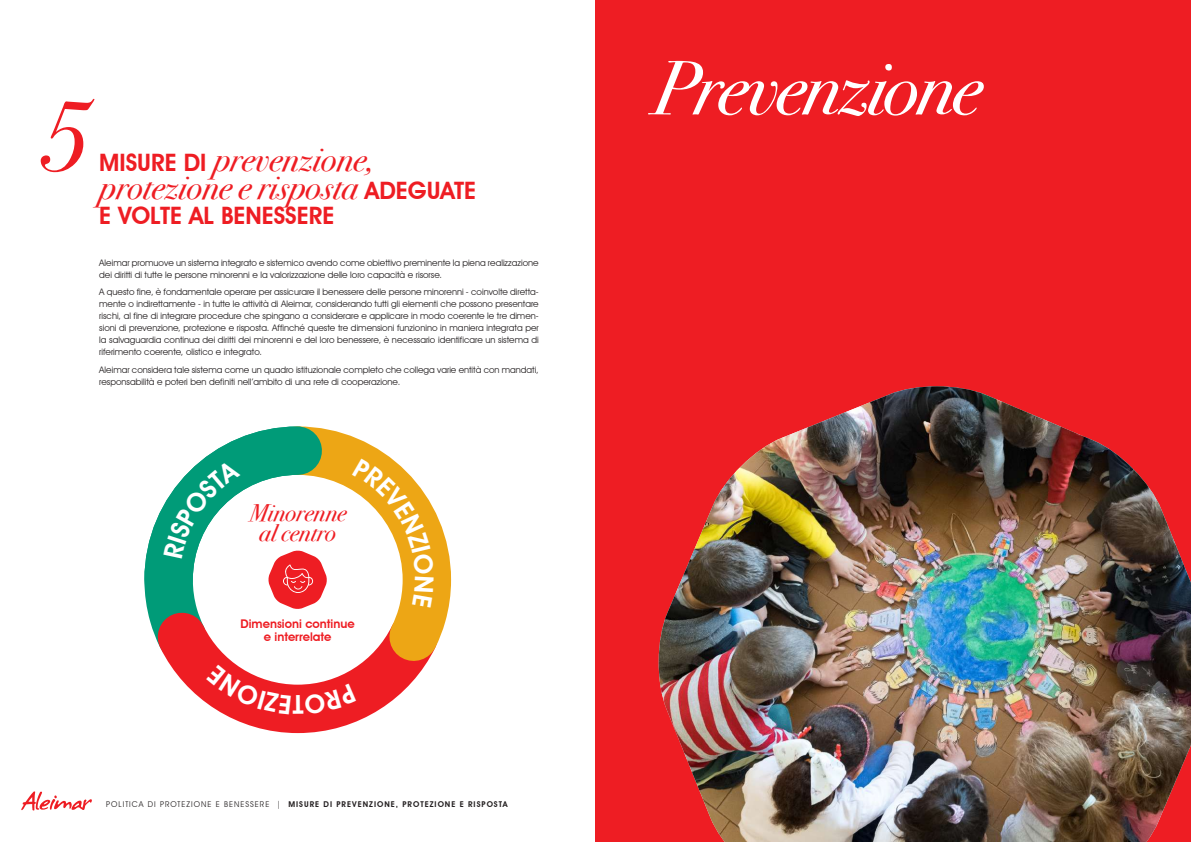
<style>
.page{position:relative;width:1191px;height:842px;background:#fff}
.page>*{position:absolute;margin:0;border:0;box-sizing:border-box;transform-origin:0 0}
.t1{font:italic 100px "Bodoni Svty Two ITCTT";color:#ee1d23}
.t2{font:italic 77px "Bodoni Svty Two ITCTT";letter-spacing:-.03em;color:#fff}
.t3{font:italic 34px/28px "Bodoni Svty Two ITCTT";color:#ee1d23}
.t4{font:600 24px "Avant Garde IT Cby BT";color:#ee1d23}
.t5{font:italic 24px/20px "Bodoni Svty Two ITCTT";color:#ee1d23;text-align:center}
.t6{font:600 12px/13.7px "Avant Garde IT Cby BT";color:#ee1d23;text-align:center}
.t7{font:9px/12px "Avant Garde IT Cby BT";color:#231f20}
.t8{font:600 8px "Avant Garde IT Cby BT";letter-spacing:.125em;color:#231f20}
.s1{font-family:"Avant Garde IT Cby BT";font-weight:600;font-style:normal;font-size:24px}
.s2{font-weight:400}
</style>
<div class="page">
<svg style="left:152px;top:628px;width:240px;height:106px"></svg>
<svg style="left:249px;top:434px;width:203px;height:267px"></svg>
<svg style="left:144px;top:426px;width:202px;height:202px"></svg>
<svg style="left:21px;top:791px;width:71px;height:19px"></svg>
<div style="left:595px;top:0;width:596px;height:842px;background:#ee1d23"></div>
<img style="left:658px;top:386px;width:533px;height:456px">
<svg style="left:268px;top:550px;width:59px;height:59px"></svg>
<svg style="left:352px;top:458px;width:82px;height:149px"></svg>
<svg style="left:164px;top:460px;width:76px;height:98px"></svg>
<svg style="left:207px;top:665px;width:149px;height:49px"></svg>
<h1 class="t1" style="left:36px;top:50px;width:54px">5</h1>
<h3 class="t3" style="left:99px;top:143px;width:378px"><span class="s1">MISURE DI</span> prevenzione, protezione e risposta <span class="s1">ADEGUATE</span></h3>
<h3 class="t4" style="left:99px;top:201px;width:237px">E VOLTE AL BENESSERE</h3>
<p class="t7" style="left:99px;top:256px;width:441px">Aleimar promuove un sistema integrato e sistemico avendo come obiettivo preminente la piena realizzazione dei diritti di tutte le persone minorenni e la valorizzazione delle loro capacità e risorse.</p>
<p class="t7" style="left:99px;top:286px;width:441px;text-align:justify">A questo fine, è fondamentale operare per assicurare il benessere delle persone minorenni - coinvolte diretta&shy;mente o indirettamente - in tutte le attività di Aleimar, considerando tutti gli elementi che possono presentare rischi, al fine di integrare procedure che spingano a considerare e applicare in modo coerente le tre dimen&shy;sioni di prevenzione, protezione e risposta. Affinché queste tre dimensioni funzionino in maniera integrata per la salvaguardia continua dei diritti dei minorenni e del loro benessere, è necessario identificare un sistema di riferimento coerente, olistico e integrato.</p>
<p class="t7" style="left:99px;top:364px;width:441px">Aleimar considera tale sistema come un quadro istituzionale completo che collega varie entità con mandati, responsabilità e poteri ben definiti nell’ambito di una rete di cooperazione.</p>
<h3 class="t5" style="left:249px;top:501px;width:99px">Minorenne al centro</h3>
<h3 class="t6" style="left:241px;top:616px;width:116px">Dimensioni continue e interrelate</h3>
<p class="t8" style="left:106px;top:799px;width:403px"><span class="s2">POLITICA DI PROTEZIONE E BENESSERE |</span> MISURE DI PREVENZIONE, PROTEZIONE E RISPOSTA</p>
<h2 class="t2" style="left:652px;top:21px;width:330px">Prevenzione</h2>
</div>
